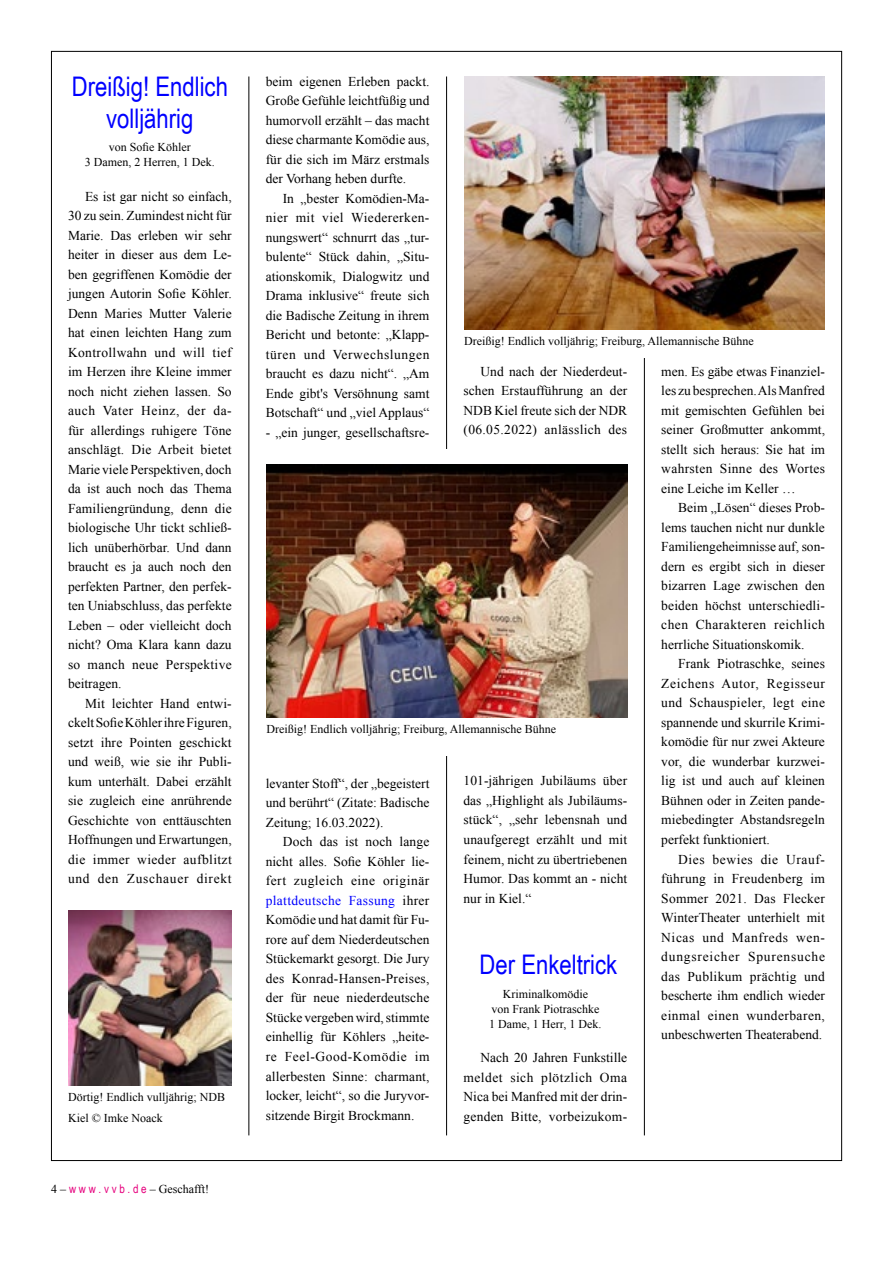
<style>
.page{position:relative;width:893px;height:1263px;background:#fff}
.page>*{position:absolute;margin:0;border:0;box-sizing:border-box;transform-origin:0 0}
._0_Titel{font:27px/31.5px "Arial Narrow";color:#00f;text-align:center}
._2_Text{font:13.5px/19.5px "Times New Roman";color:#000;text-align:justify}
.Bildlegende{font:12px/21px "Times New Roman";color:#000}
._2_Untertitel{font:12px "Times New Roman";color:#000}
.s1{font-family:"Arial Narrow";color:#e6007d}
.s2{color:#00f}
</style>
<div class="page">
<hr style="left:248px;top:77px;width:1px;height:1058px;background:#000">
<hr style="left:446px;top:77px;width:1px;height:1058px;background:#000">
<hr style="left:644px;top:77px;width:1px;height:1058px;background:#000">
<img style="left:68px;top:911px;width:164px;height:175px">
<div style="left:464px;top:61px;width:361px;height:297px;background:#fff"></div>
<img style="left:464px;top:77px;width:361px;height:252px">
<div style="left:266px;top:450px;width:362px;height:306px;background:#fff"></div>
<img style="left:266px;top:465px;width:361px;height:252px">
<p class="_0_Titel" style="left:72px;top:70px;width:158px">Dreißig! Endlich volljährig</p>
<p class="_2_Untertitel" style="left:109px;top:139px;width:83px">von Sofie Köhler</p>
<p class="_2_Untertitel" style="left:85px;top:154px;width:131px">3 Damen, 2 Herren, 1 Dek.</p>
<p class="_2_Text" style="left:68px;top:186px;width:165px;text-indent:17px">Es ist gar nicht so einfach, 30 zu sein. Zumindest nicht für Marie. Das erleben wir sehr heiter in dieser aus dem Le&shy;ben gegriffenen Komödie der jungen Autorin Sofie Köhler.<br>Denn Maries Mutter Valerie hat einen leichten Hang zum Kontrollwahn und will tief im Herzen ihre Kleine immer noch nicht ziehen lassen. So auch Vater Heinz, der da&shy;für allerdings ruhigere Töne anschlägt. Die Arbeit bietet Marie viele Perspektiven, doch da ist auch noch das Thema Familiengründung, denn die biologische Uhr tickt schließ&shy;lich unüberhörbar. Und dann braucht es ja auch noch den perfekten Partner, den perfek&shy;ten Uniabschluss, das perfekte Leben – oder vielleicht doch nicht? Oma Klara kann dazu so manch neue Perspektive beitragen.</p>
<p class="_2_Text" style="left:68px;top:693px;width:165px;text-indent:17px">Mit leichter Hand entwi&shy;ckelt Sofie Köhler ihre Figuren, setzt ihre Pointen geschickt und weiß, wie sie ihr Publi&shy;kum unterhält. Dabei erzählt sie zugleich eine anrührende Geschichte von enttäuschten Hoffnungen und Erwartungen, die immer wieder aufblitzt und den Zuschauer direkt</p>
<p class="Bildlegende" style="left:68px;top:1086px;width:158px">Dörtig! Endlich vulljährig; NDB<br>Kiel © Imke Noack</p>
<p class="Bildlegende" style="left:51px;top:1178px;width:160px">4 – <span class="s1">w w w . v v b . d e</span> – Geschafft!</p>
<p class="_2_Text" style="left:266px;top:71px;width:165px">beim eigenen Erleben packt.<br>Große Gefühle leichtfüßig und humorvoll erzählt – das macht diese charmante Komödie aus, für die sich im März erstmals der Vorhang heben durfte.</p>
<p class="_2_Text" style="left:266px;top:188px;width:165px;text-indent:17px">In „bester Komödien-Ma&shy;nier mit viel Wiedererken&shy;nungswert“ schnurrt das „tur&shy;bulente“ Stück dahin, „Situ&shy;ationskomik, Dialogwitz und Drama inklusive“ freute sich die Badische Zeitung in ihrem Bericht und betonte: „Klapp&shy;türen und Verwechslungen braucht es dazu nicht“. „Am Ende gibt's Versöhnung samt Botschaft“ und „viel Applaus“</p>
<p class="_2_Text" style="left:266px;top:422px;width:165px">- „ein junger, gesellschaftsre-</p>
<p class="Bildlegende" style="left:464px;top:330px;width:291px">Dreißig! Endlich volljährig; Freiburg, Allemannische Bühne</p>
<p class="_2_Text" style="left:463px;top:361px;width:165px;text-indent:17px">Und nach der Niederdeut&shy;schen Erstaufführung an der NDB Kiel freute sich der NDR (06.05.2022) anlässlich des</p>
<p class="_2_Text" style="left:661px;top:361px;width:165px">men. Es gäbe etwas Finanziel&shy;les zu besprechen. Als Manfred mit gemischten Gefühlen bei seiner Großmutter ankommt, stellt sich heraus: Sie hat im wahrsten Sinne des Wortes eine Leiche im Keller …</p>
<p class="_2_Text" style="left:661px;top:498px;width:165px;text-indent:17px">Beim „Lösen“ dieses Prob&shy;lems tauchen nicht nur dunkle Familiengeheimnisse auf, son&shy;dern es ergibt sich in dieser bizarren Lage zwischen den beiden höchst unterschiedli&shy;chen Charakteren reichlich herrliche Situationskomik.</p>
<p class="_2_Text" style="left:661px;top:654px;width:165px;text-indent:17px">Frank Piotraschke, seines Zeichens Autor, Regisseur und Schauspieler, legt eine spannende und skurrile Krimi&shy;komödie für nur zwei Akteure vor, die wunderbar kurzwei&shy;lig ist und auch auf kleinen Bühnen oder in Zeiten pande&shy;miebedingter Abstandsregeln perfekt funktioniert.</p>
<p class="_2_Text" style="left:661px;top:849px;width:165px;text-indent:17px">Dies bewies die Urauf&shy;führung in Freudenberg im Sommer 2021. Das Flecker WinterTheater unterhielt mit Nicas und Manfreds wen&shy;dungsreicher Spurensuche das Publikum prächtig und bescherte ihm endlich wieder einmal einen wunderbaren, unbeschwerten Theaterabend.</p>
<p class="Bildlegende" style="left:266px;top:718px;width:291px">Dreißig! Endlich volljährig; Freiburg, Allemannische Bühne</p>
<p class="_2_Text" style="left:463px;top:771px;width:165px">101-jährigen Jubiläums über das „Highlight als Jubiläums&shy;stück“, „sehr lebensnah und unaufgeregt erzählt und mit feinem, nicht zu übertriebenen Humor. Das kommt an - nicht nur in Kiel.“</p>
<p class="_2_Text" style="left:266px;top:773px;width:165px">levanter Stoff“, der „begeistert und berührt“ (Zitate: Badische Zeitung; 16.03.2022).</p>
<p class="_2_Text" style="left:266px;top:832px;width:165px;text-indent:17px">Doch das ist noch lange nicht alles. Sofie Köhler lie&shy;fert zugleich eine originär <span class="s2">plattdeutsche Fassung</span> ihrer Komödie und hat damit für Fu&shy;rore auf dem Niederdeutschen Stückemarkt gesorgt. Die Jury des Konrad-Hansen-Preises, der für neue niederdeutsche Stücke vergeben wird, stimmte einhellig für Köhlers „heite&shy;re Feel-Good-Komödie im allerbesten Sinne: charmant, locker, leicht“, so die Juryvor&shy;sitzende Birgit Brockmann.</p>
<p class="_0_Titel" style="left:480px;top:948px;width:139px">Der Enkeltrick</p>
<p class="_2_Untertitel" style="left:503px;top:985px;width:87px">Kriminalkomödie</p>
<p class="_2_Untertitel" style="left:491px;top:1000px;width:109px">von Frank Piotraschke</p>
<p class="_2_Untertitel" style="left:489px;top:1015px;width:114px">1 Dame, 1 Herr, 1 Dek.</p>
<p class="_2_Text" style="left:463px;top:1047px;width:165px;text-indent:17px">Nach 20 Jahren Funkstille meldet sich plötzlich Oma Nica bei Manfred mit der drin&shy;genden Bitte, vorbeizukom-</p>
</div>
